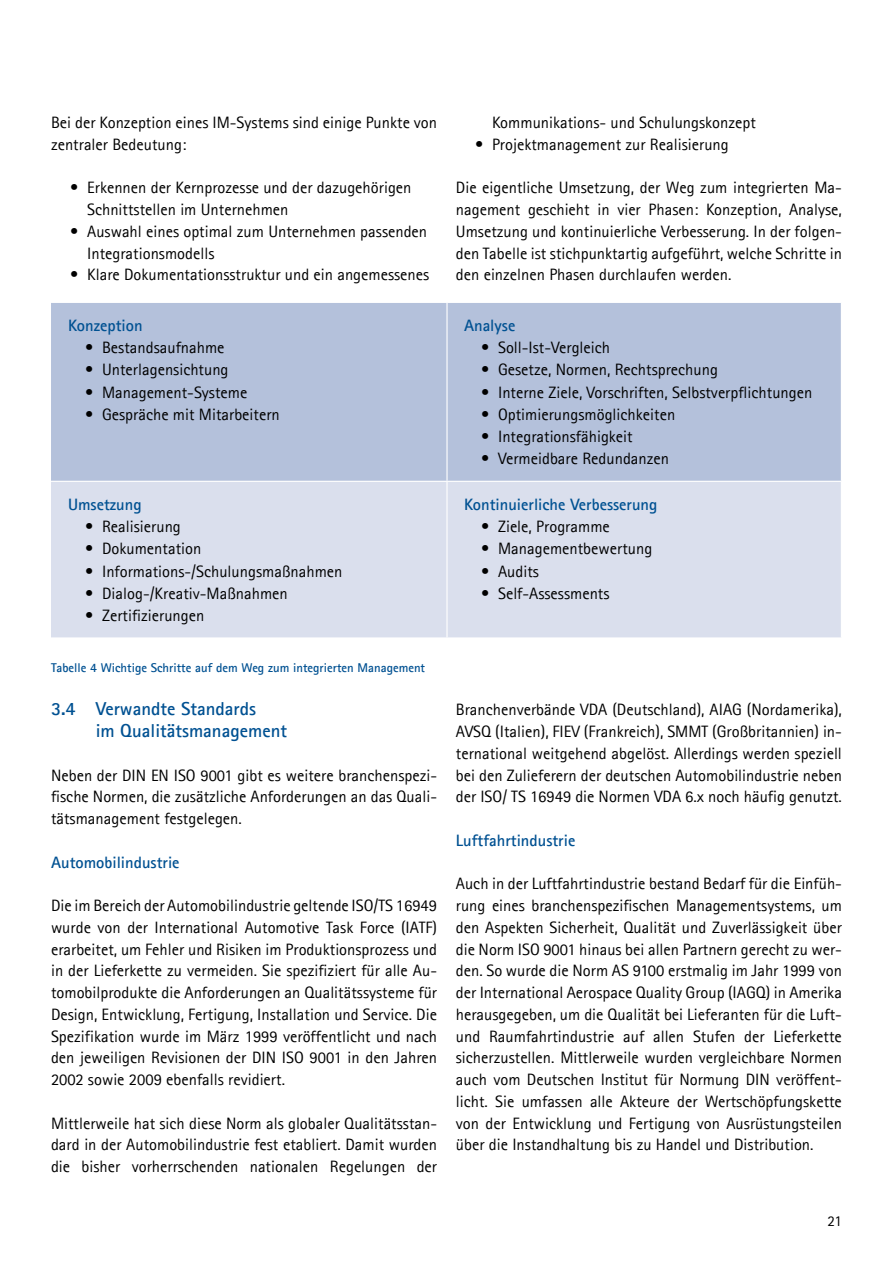
<style>
.page{position:relative;width:893px;height:1263px;background:#fff}
.page>*{position:absolute;margin:0;border:0;box-sizing:border-box;transform-origin:0 0}
.t1{font:700 18.75px/21.8px "Agfa Rotis Sans Serif";color:#005192}
.t2{font:16.5px/21.8px "Agfa Rotis Sans Serif";color:#000;text-align:justify}
.t3{font:700 16.5px "Agfa Rotis Sans Serif";color:#005192}
.t4{font:15px "Agfa Rotis Sans Serif";color:#000}
.t5{font:700 12.75px "Agfa Rotis Sans Serif";color:#005192}
</style>
<div class="page">
<div style="left:51px;top:303px;width:790px;height:178px;background:#b4c1db"></div>
<div style="left:51px;top:482px;width:790px;height:155px;background:#dadfed"></div>
<hr style="left:446px;top:303px;width:2px;height:178px;background:#fff">
<hr style="left:446px;top:482px;width:2px;height:155px;background:#fff">
<p class="t2" style="left:51px;top:111px;width:388px">Bei der Konzeption eines IM-Systems sind einige Punkte von zentraler Bedeutung:</p>
<p class="t2" style="left:87px;top:177px;width:326px;text-indent:-17px">• Erkennen der Kernprozesse und der dazugehörigen<br>Schnittstellen im Unternehmen</p>
<p class="t2" style="left:87px;top:220px;width:341px;text-indent:-17px">• Auswahl eines optimal zum Unternehmen passenden<br>Integrationsmodells</p>
<p class="t2" style="left:70px;top:264px;width:361px">• Klare Dokumentationsstruktur und ein angemessenes</p>
<p class="t3" style="left:68px;top:315px;width:76px">Konzeption</p>
<p class="t2" style="left:85px;top:336px;width:141px">• Bestandsaufnahme</p>
<p class="t2" style="left:85px;top:359px;width:145px">• Unterlagensichtung</p>
<p class="t2" style="left:85px;top:381px;width:164px">• Management-Systeme</p>
<p class="t2" style="left:85px;top:403px;width:196px">• Gespräche mit Mitarbeitern</p>
<p class="t3" style="left:68px;top:494px;width:75px">Umsetzung</p>
<p class="t2" style="left:85px;top:515px;width:97px">• Realisierung</p>
<p class="t2" style="left:85px;top:538px;width:118px">• Dokumentation</p>
<p class="t2" style="left:85px;top:560px;width:259px">• Informations-/Schulungsmaßnahmen</p>
<p class="t2" style="left:85px;top:582px;width:204px">• Dialog-/Kreativ-Maßnahmen</p>
<p class="t2" style="left:85px;top:604px;width:121px">• Zertifizierungen</p>
<p class="t5" style="left:51px;top:659px;width:376px">Tabelle 4 Wichtige Schritte auf dem Weg zum integrierten Management</p>
<p class="t1" style="left:96px;top:698px;width:193px;text-indent:-45px">3.4 Verwandte Standards<br>im Qualitätsmanagement</p>
<p class="t2" style="left:51px;top:764px;width:388px">Neben der DIN EN ISO 9001 gibt es weitere branchenspezi&shy;fische Normen, die zusätzliche Anforderungen an das Quali&shy;tätsmanagement festgelegen.</p>
<p class="t3" style="left:51px;top:852px;width:130px">Automobilindustrie</p>
<p class="t2" style="left:51px;top:894px;width:388px">Die im Bereich der Automobilindustrie geltende ISO/TS 16949 wurde von der International Automotive Task Force (IATF) erarbeitet, um Fehler und Risiken im Produktionsprozess und in der Lieferkette zu vermeiden. Sie spezifiziert für alle Au&shy;tomobilprodukte die Anforderungen an Qualitätssysteme für Design, Entwicklung, Fertigung, Installation und Service. Die Spezifikation wurde im März 1999 veröffentlicht und nach den jeweiligen Revisionen der DIN ISO 9001 in den Jahren 2002 sowie 2009 ebenfalls revidiert.</p>
<p class="t2" style="left:51px;top:1112px;width:388px">Mittlerweile hat sich diese Norm als globaler Qualitätsstan&shy;dard in der Automobilindustrie fest etabliert. Damit wurden die bisher vorherrschenden nationalen Regelungen der</p>
<p class="t2" style="left:492px;top:111px;width:265px">Kommunikations- und Schulungskonzept</p>
<p class="t2" style="left:475px;top:133px;width:255px">• Projektmanagement zur Realisierung</p>
<p class="t2" style="left:456px;top:177px;width:388px">Die eigentliche Umsetzung, der Weg zum integrierten Ma&shy;nagement geschieht in vier Phasen: Konzeption, Analyse, Umsetzung und kontinuierliche Verbesserung. In der folgen&shy;den Tabelle ist stichpunktartig aufgeführt, welche Schritte in den einzelnen Phasen durchlaufen werden.</p>
<p class="t3" style="left:464px;top:315px;width:53px">Analyse</p>
<p class="t2" style="left:481px;top:336px;width:131px">• Soll-Ist-Vergleich</p>
<p class="t2" style="left:481px;top:359px;width:238px">• Gesetze, Normen, Rechtsprechung</p>
<p class="t2" style="left:481px;top:381px;width:333px">• Interne Ziele, Vorschriften, Selbstverpflichtungen</p>
<p class="t2" style="left:481px;top:403px;width:196px">• Optimierungsmöglichkeiten</p>
<p class="t2" style="left:481px;top:425px;width:153px">• Integrationsfähigkeit</p>
<p class="t2" style="left:481px;top:448px;width:190px">• Vermeidbare Redundanzen</p>
<p class="t3" style="left:464px;top:494px;width:195px">Kontinuierliche Verbesserung</p>
<p class="t2" style="left:481px;top:515px;width:130px">• Ziele, Programme</p>
<p class="t2" style="left:481px;top:538px;width:173px">• Managementbewertung</p>
<p class="t2" style="left:481px;top:560px;width:59px">• Audits</p>
<p class="t2" style="left:481px;top:582px;width:130px">• Self-Assessments</p>
<p class="t2" style="left:456px;top:699px;width:388px">Branchenverbände VDA (Deutschland), AIAG (Nordamerika), AVSQ (Italien), FIEV (Frankreich), SMMT (Großbritannien) in&shy;ternational weitgehend abgelöst. Allerdings werden speziell bei den Zulieferern der deutschen Automobilindustrie neben der ISO/ TS 16949 die Normen VDA 6.x noch häufig genutzt.</p>
<p class="t3" style="left:456px;top:830px;width:121px">Luftfahrtindustrie</p>
<p class="t2" style="left:456px;top:873px;width:388px">Auch in der Luftfahrtindustrie bestand Bedarf für die Einfüh&shy;rung eines branchenspezifischen Managementsystems, um den Aspekten Sicherheit, Qualität und Zuverlässigkeit über die Norm ISO 9001 hinaus bei allen Partnern gerecht zu wer&shy;den. So wurde die Norm AS 9100 erstmalig im Jahr 1999 von der International Aerospace Quality Group (IAGQ) in Amerika herausgegeben, um die Qualität bei Lieferanten für die Luft&shy;und Raumfahrtindustrie auf allen Stufen der Lieferkette sicherzustellen. Mittlerweile wurden vergleichbare Normen auch vom Deutschen Institut für Normung DIN veröffent&shy;licht. Sie umfassen alle Akteure der Wertschöpfungskette von der Entwicklung und Fertigung von Ausrüstungsteilen über die Instandhaltung bis zu Handel und Distribution.</p>
<p class="t4" style="left:827px;top:1212px;width:16px">21</p>
</div>
